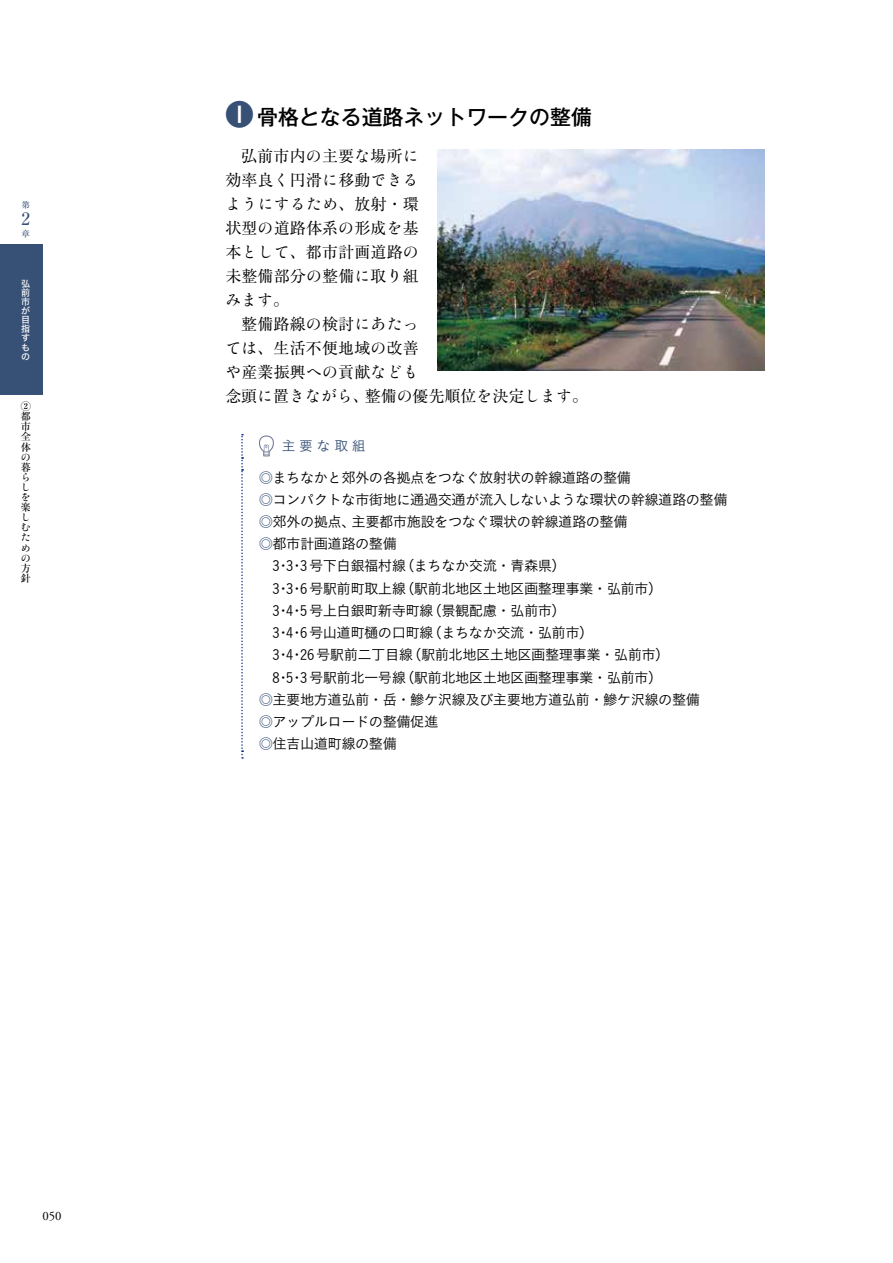
<style>
.page{position:relative;width:893px;height:1263px;background:#fff}
.page>*{position:absolute;margin:0;border:0;box-sizing:border-box;transform-origin:0 0}
.t1{font:500 21px "Gothic MB101 Pro";color:#000}
.t2{font:500 16.95px "Ryumin Pro";color:#375076}
.t3{font:15.9px/24px "Ryumin Pro";letter-spacing:.01em;color:#000;text-align:right}
.t4{font:15.9px "Ryumin Std Regular KO";letter-spacing:.015em;color:#000}
.t5{font:14.4px/22.2px "Koburina Go Std W3";letter-spacing:-.04em;color:#000}
.t6{font:13.8px "Koburina Go Std W3";letter-spacing:.27em;color:#375076}
.t7{font:12.75px "Adobe Garamond Pro";color:#000}
.t8{font:500 10.05px/10.1px "Ryumin Pro";color:#000;text-align:justify}
.t9{font:10.05px/10.1px "Ryumin Std Medium KO";color:#000;text-align:justify}
.t10{font:9px/9.1px "Hira Kaku Std W5";color:#fff}
.t11{font:500 8.55px "Ryumin Pro";color:#375076}
.s1{font-family:"Koburina Go Std W6";font-weight:400;font-size:28.2px;color:#375076}
.s2{font-family:"Ryumin Std Regular KO"}
.s3{font-family:"Ryumin Pro"}
.s4{color:#375076}
</style>
<div class="page">
<div style="left:0;top:244px;width:43px;height:151px;background:#375076"></div>
<svg style="left:241px;top:434px;width:2px;height:325px"></svg>
<svg style="left:259px;top:435px;width:15px;height:21px"></svg>
<img style="left:438px;top:150px;width:327px;height:221px">
<p class="t11" style="left:21px;top:198px;width:10px">第</p>
<p class="t2" style="left:21px;top:205px;width:10px">2</p>
<p class="t11" style="left:21px;top:227px;width:10px">章</p>
<p class="t10" style="left:21px;top:279px;width:10px">弘前市が目指すもの</p>
<p class="t8" style="left:21px;top:401px;width:12px">②都市全体</p>
<p class="t9" style="left:21px;top:451px;width:10px">の</p>
<p class="t8" style="left:21px;top:461px;width:11px">暮</p>
<p class="t9" style="left:21px;top:471px;width:10px">らしを</p>
<p class="t8" style="left:21px;top:502px;width:11px">楽</p>
<p class="t9" style="left:21px;top:511px;width:11px">しむための</p>
<p class="t8" style="left:21px;top:562px;width:11px">方針</p>
<h1 class="t1" style="left:225px;top:99px;width:368px"><span class="s1">❶</span> 骨格となる道路ネットワークの整備</h1>
<p class="t3" style="left:225px;top:143px;width:195px">弘前市内<span class="s2">の</span>主要<span class="s2">な</span>場所<span class="s2">に</span>効率良<span class="s2">く</span>円滑<span class="s2">に</span>移動<span class="s2">できる</span></p>
<p class="t4" style="left:225px;top:193px;width:195px">ようにするため<span class="s3">、放射・環</span></p>
<p class="t3" style="left:225px;top:215px;width:195px;text-align:justify">状型<span class="s2">の</span>道路体系<span class="s2">の</span>形成<span class="s2">を</span>基本<span class="s2">として</span>、都市計画道路<span class="s2">の</span>未整備部分<span class="s2">の</span>整備<span class="s2">に</span>取<span class="s2">り</span>組</p>
<p class="t4" style="left:225px;top:289px;width:65px">みます<span class="s3">。</span></p>
<p class="t3" style="left:225px;top:311px;width:195px">整備路線<span class="s2">の</span>検討<span class="s2">にあたっては</span>、生活不便地域<span class="s2">の</span>改善</p>
<p class="t4" style="left:225px;top:361px;width:195px">や<span class="s3">産業振興</span>への<span class="s3">貢献</span>なども</p>
<p class="t3" style="left:225px;top:383px;width:364px">念頭<span class="s2">に</span>置<span class="s2">きながら</span>、整備<span class="s2">の</span>優先順位<span class="s2">を</span>決定<span class="s2">します</span>。</p>
<p class="t6" style="left:282px;top:436px;width:86px">主要な取組</p>
<p class="t5" style="left:259px;top:466px;width:470px"><span class="s4">◎</span>まちなかと郊外の各拠点をつなぐ放射状の幹線道路の整備<br><span class="s4">◎</span>コンパクトな市街地に通過交通が流入しないような環状の幹線道路の整備<span class="s4">◎</span>郊外の拠点、主要都市施設をつなぐ環状の幹線道路の整備<br><span class="s4">◎</span>都市計画道路の整備<br>　3・3・3 号下白銀福村線（まちなか交流・青森県）<br>　3・3・6 号駅前町取上線（駅前北地区土地区画整理事業・弘前市）<br>　3・4・5 号上白銀町新寺町線（景観配慮・弘前市）<br>　3・4・6 号山道町樋の口町線（まちなか交流・弘前市）<br>　3・4・26 号駅前二丁目線（駅前北地区土地区画整理事業・弘前市）<br>　8・5・3 号駅前北一号線（駅前北地区土地区画整理事業・弘前市）<br><span class="s4">◎</span>主要地方道弘前・岳・鰺ケ沢線及び主要地方道弘前・鰺ケ沢線の整備<br><span class="s4">◎</span>アップルロードの整備促進<br><span class="s4">◎</span>住吉山道町線の整備</p>
<p class="t7" style="left:43px;top:1209px;width:21px">050</p>
</div>
